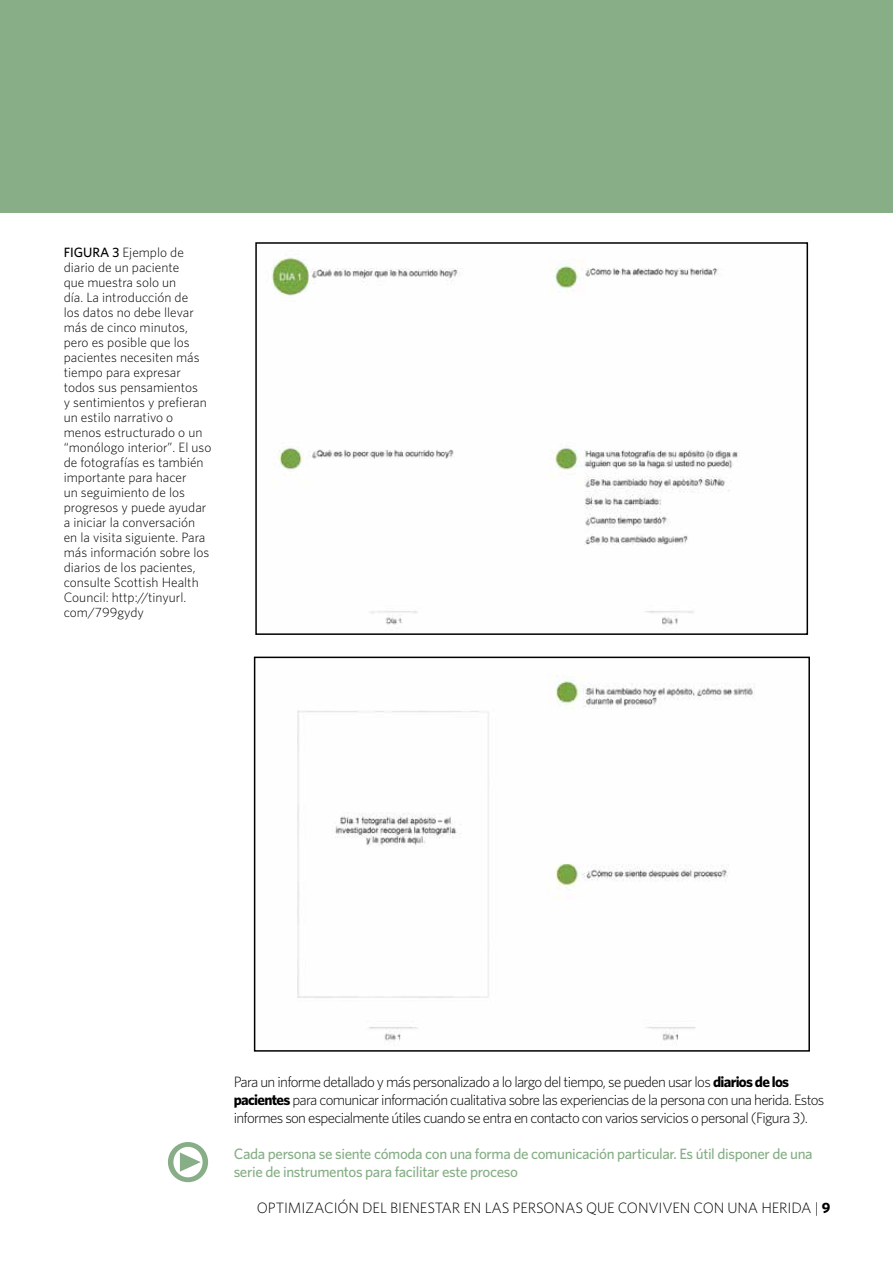
<style>
.page{position:relative;width:893px;height:1263px;background:#fff}
.page>*{position:absolute;margin:0;border:0;box-sizing:border-box;transform-origin:0 0}
.t1{font:54px "Meta Pro";color:#87ae87}
.t2{font:300 15px/18px "Whitney";letter-spacing:-.045em;color:#000}
.t3{font:500 15px/18px "Whitney";letter-spacing:-.025em;color:#87ae87}
.t4{font:300 15px "Whitney";letter-spacing:-.01em;color:#000}
.t5{font:300 13.5px/15px "Whitney";color:#000}
.s1{font-weight:500}
.s2{font-weight:700}
</style>
<div class="page">
<div style="left:0;top:0;width:893px;height:213px;background:#87ae87"></div>
<img style="left:272px;top:257px;width:468px;height:368px">
<div style="left:255px;top:242px;width:553px;height:393px;border:2px solid #000"></div>
<img style="left:297px;top:675px;width:458px;height:367px">
<div style="left:254px;top:657px;width:556px;height:395px;border:2px solid #000"></div>
<p class="t5" style="left:64px;top:245px;width:149px"><span class="s1">FIGURA 3</span> Ejemplo de diario de un paciente<br>que muestra solo un<br>día. La introducción de<br>los datos no debe llevar más de cinco minutos, pero es posible que los pacientes necesiten más tiempo para expresar todos sus pensamientos<br>y sentimientos y prefieran un estilo narrativo o menos estructurado o un “monólogo interior”. El uso de fotografías es también importante para hacer<br>un seguimiento de los progresos y puede ayudar a iniciar la conversación en la visita siguiente. Para más información sobre los diarios de los pacientes, consulte Scottish Health<br>Council: http://tinyurl. com/799gydy</p>
<h1 class="t1" style="left:165px;top:1122px;width:47px">•</h1>
<p class="t2" style="left:234px;top:1072px;width:592px">Para un informe detallado y más personalizado a lo largo del tiempo, se pueden usar los <span class="s2">diarios de los pacientes</span> para comunicar información cualitativa sobre las experiencias de la persona con una herida. Estos informes son especialmente útiles cuando se entra en contacto con varios servicios o personal (Figura 3).</p>
<p class="t3" style="left:234px;top:1144px;width:581px">Cada persona se siente cómoda con una forma de comunicación particular. Es útil disponer de una serie de instrumentos para facilitar este proceso</p>
<p class="t4" style="left:257px;top:1199px;width:575px">OPTIMIZACIÓN DEL BIENESTAR EN LAS PERSONAS QUE CONVIVEN CON UNA HERIDA | <span class="s2">9</span></p>
</div>
